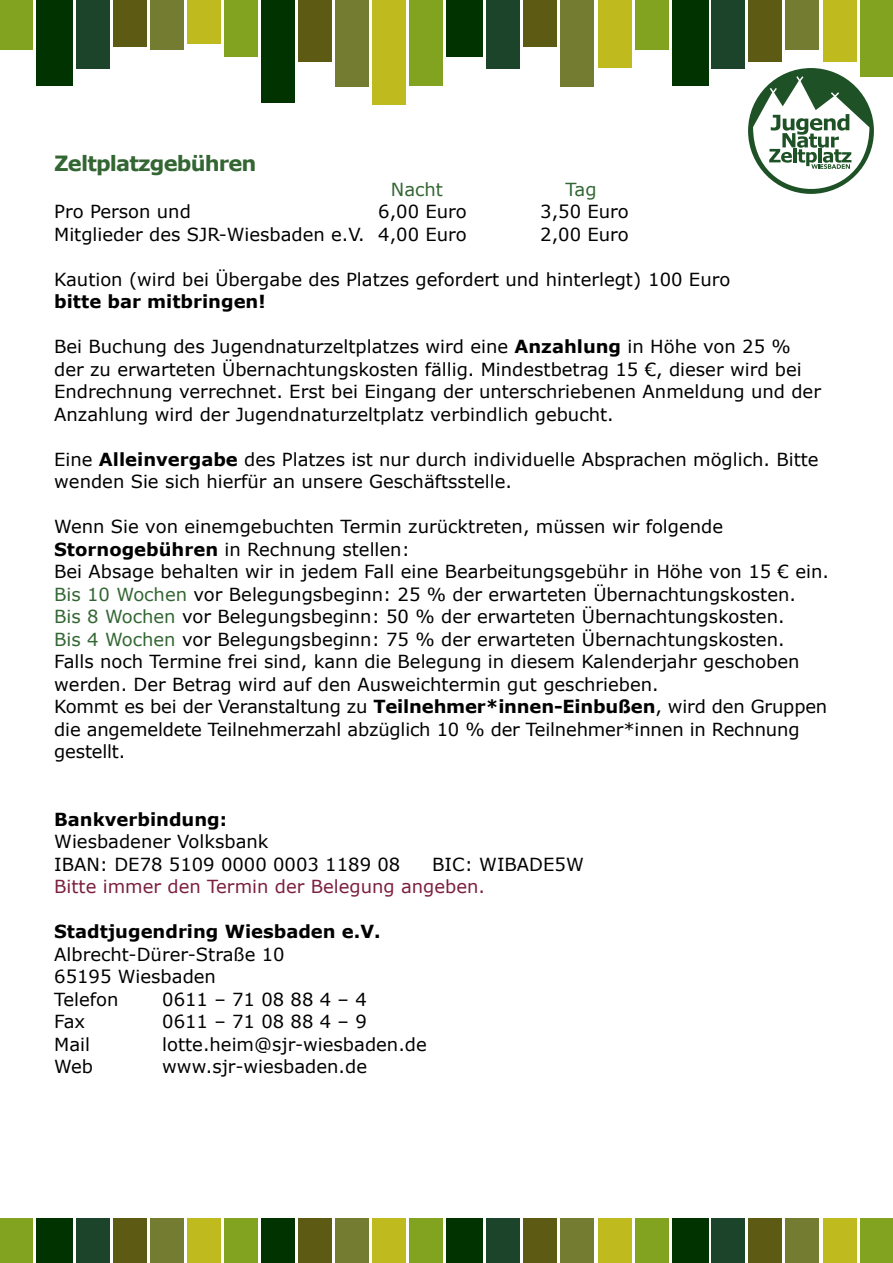
<style>
.page{position:relative;width:893px;height:1263px;background:#fff}
.page>*{position:absolute;margin:0;border:0;box-sizing:border-box;transform-origin:0 0}
.t1{font:700 21px "Verdana";letter-spacing:-.04em;color:#363}
.t2{font:18px/22.5px "Verdana";color:#000}
.t3{font:700 18px "Verdana";color:#000}
.t4{font:18px "Verdana";color:#7c1f3d}
.t5{font:18px "Verdana";color:#363}
.s1{font-weight:700}
.s2{color:#363}
</style>
<div class="page">
<svg style="left:748px;top:68px;width:126px;height:126px"></svg>
<div style="left:76px;top:0;width:34px;height:69px;background:#1c442b"></div>
<div style="left:113px;top:0;width:34px;height:46px;background:#5d5a14"></div>
<div style="left:151px;top:0;width:33px;height:50px;background:#747c32"></div>
<div style="left:188px;top:0;width:33px;height:44px;background:#bfbb1e"></div>
<div style="left:225px;top:0;width:33px;height:56px;background:#81a31f"></div>
<div style="left:262px;top:0;width:33px;height:103px;background:#030"></div>
<div style="left:0;top:0;width:33px;height:50px;background:#81a31f"></div>
<div style="left:37px;top:0;width:36px;height:85px;background:#030"></div>
<div style="left:712px;top:0;width:33px;height:69px;background:#1c442b"></div>
<div style="left:749px;top:0;width:33px;height:62px;background:#5d5a14"></div>
<div style="left:786px;top:0;width:33px;height:50px;background:#747c32"></div>
<div style="left:823px;top:0;width:33px;height:62px;background:#bfbb1e"></div>
<div style="left:860px;top:0;width:33px;height:77px;background:#81a31f"></div>
<div style="left:487px;top:0;width:33px;height:69px;background:#1c442b"></div>
<div style="left:524px;top:0;width:33px;height:46px;background:#5d5a14"></div>
<div style="left:298px;top:0;width:33px;height:62px;background:#5d5a14"></div>
<div style="left:561px;top:0;width:33px;height:87px;background:#747c32"></div>
<div style="left:335px;top:0;width:33px;height:87px;background:#747c32"></div>
<div style="left:598px;top:0;width:33px;height:68px;background:#bfbb1e"></div>
<div style="left:372px;top:0;width:33px;height:105px;background:#bfbb1e"></div>
<div style="left:635px;top:0;width:33px;height:50px;background:#81a31f"></div>
<div style="left:409px;top:0;width:33px;height:85px;background:#81a31f"></div>
<div style="left:672px;top:0;width:37px;height:85px;background:#030"></div>
<div style="left:446px;top:0;width:37px;height:56px;background:#030"></div>
<div style="left:76px;top:1218px;width:34px;height:45px;background:#1c442b"></div>
<div style="left:113px;top:1218px;width:34px;height:45px;background:#5d5a14"></div>
<div style="left:151px;top:1218px;width:33px;height:45px;background:#747c32"></div>
<div style="left:712px;top:1218px;width:33px;height:45px;background:#1c442b"></div>
<div style="left:749px;top:1218px;width:33px;height:45px;background:#5d5a14"></div>
<div style="left:786px;top:1218px;width:33px;height:45px;background:#747c32"></div>
<div style="left:823px;top:1218px;width:33px;height:45px;background:#bfbb1e"></div>
<div style="left:860px;top:1218px;width:33px;height:45px;background:#81a31f"></div>
<div style="left:487px;top:1218px;width:33px;height:45px;background:#1c442b"></div>
<div style="left:524px;top:1218px;width:33px;height:45px;background:#5d5a14"></div>
<div style="left:298px;top:1218px;width:33px;height:45px;background:#5d5a14"></div>
<div style="left:561px;top:1218px;width:33px;height:45px;background:#747c32"></div>
<div style="left:335px;top:1218px;width:33px;height:45px;background:#747c32"></div>
<div style="left:598px;top:1218px;width:33px;height:45px;background:#bfbb1e"></div>
<div style="left:372px;top:1218px;width:33px;height:45px;background:#bfbb1e"></div>
<div style="left:635px;top:1218px;width:33px;height:45px;background:#81a31f"></div>
<div style="left:409px;top:1218px;width:33px;height:45px;background:#81a31f"></div>
<div style="left:672px;top:1218px;width:37px;height:45px;background:#030"></div>
<div style="left:446px;top:1218px;width:37px;height:45px;background:#030"></div>
<div style="left:188px;top:1218px;width:33px;height:45px;background:#bfbb1e"></div>
<div style="left:225px;top:1218px;width:33px;height:45px;background:#81a31f"></div>
<div style="left:262px;top:1218px;width:33px;height:45px;background:#030"></div>
<div style="left:0;top:1218px;width:33px;height:45px;background:#81a31f"></div>
<div style="left:37px;top:1218px;width:36px;height:45px;background:#030"></div>
<p class="t1" style="left:54px;top:148px;width:204px">Zeltplatzgebühren</p>
<p class="t5" style="left:391px;top:178px;width:54px">Nacht</p>
<p class="t5" style="left:566px;top:178px;width:32px">Tag</p>
<p class="t2" style="left:54px;top:201px;width:138px">Pro Person und</p>
<p class="t2" style="left:378px;top:201px;width:90px">6,00 Euro</p>
<p class="t2" style="left:540px;top:201px;width:90px">3,50 Euro</p>
<p class="t2" style="left:54px;top:223px;width:414px">Mitglieder des SJR-Wiesbaden e.V. 4,00 Euro</p>
<p class="t2" style="left:540px;top:223px;width:90px">2,00 Euro</p>
<p class="t2" style="left:54px;top:268px;width:678px">Kaution (wird bei Übergabe des Platzes gefordert und hinterlegt) 100 Euro</p>
<p class="t3" style="left:54px;top:289px;width:213px">bitte bar mitbringen!</p>
<p class="t2" style="left:54px;top:336px;width:768px">Bei Buchung des Jugendnaturzeltplatzes wird eine <span class="s1">Anzahlung</span> in Höhe von 25 % der zu erwarteten Übernachtungskosten fällig. Mindestbetrag 15 €, dieser wird bei Endrechnung verrechnet. Erst bei Eingang der unterschriebenen Anmeldung und der Anzahlung wird der Jugendnaturzeltplatz verbindlich gebucht.</p>
<p class="t2" style="left:54px;top:448px;width:766px">Eine <span class="s1">Alleinvergabe</span> des Platzes ist nur durch individuelle Absprachen möglich. Bitte wenden Sie sich hierfür an unsere Geschäftsstelle.</p>
<p class="t2" style="left:54px;top:516px;width:670px">Wenn Sie von einemgebuchten Termin zurücktreten, müssen wir folgende<br><span class="s1">Stornogebühren</span> in Rechnung stellen:</p>
<p class="t2" style="left:54px;top:561px;width:776px">Bei Absage behalten wir in jedem Fall eine Bearbeitungsgebühr in Höhe von 15 € ein.<br><span class="s2">Bis 10 Wochen</span> vor Belegungsbeginn: 25 % der erwarteten Übernachtungskosten.</p>
<p class="t2" style="left:54px;top:606px;width:732px"><span class="s2">Bis 8 Wochen</span> vor Belegungsbeginn: 50 % der erwarteten Übernachtungskosten.</p>
<p class="t2" style="left:54px;top:628px;width:732px"><span class="s2">Bis 4 Wochen</span> vor Belegungsbeginn: 75 % der erwarteten Übernachtungskosten.</p>
<p class="t2" style="left:54px;top:651px;width:747px">Falls noch Termine frei sind, kann die Belegung in diesem Kalenderjahr geschoben werden. Der Betrag wird auf den Ausweichtermin gut geschrieben.</p>
<p class="t2" style="left:54px;top:696px;width:775px">Kommt es bei der Veranstaltung zu <span class="s1">Teilnehmer*innen-Einbußen</span>, wird den Gruppen die angemeldete Teilnehmerzahl abzüglich 10 % der Teilnehmer*innen in Rechnung gestellt.</p>
<p class="t3" style="left:54px;top:806px;width:174px">Bankverbindung:</p>
<p class="t2" style="left:54px;top:831px;width:216px">Wiesbadener Volksbank</p>
<p class="t2" style="left:54px;top:853px;width:348px">IBAN: DE78 5109 0000 0003 1189 08</p>
<p class="t2" style="left:432px;top:853px;width:153px">BIC: WIBADE5W</p>
<p class="t4" style="left:54px;top:875px;width:432px">Bitte immer den Termin der Belegung angeben.</p>
<p class="t3" style="left:54px;top:919px;width:328px">Stadtjugendring Wiesbaden e.V.</p>
<p class="t2" style="left:54px;top:943px;width:232px">Albrecht-Dürer-Straße 10</p>
<p class="t2" style="left:54px;top:966px;width:163px">65195 Wiesbaden</p>
<p class="t2" style="left:54px;top:988px;width:66px">Telefon</p>
<p class="t2" style="left:162px;top:988px;width:206px">0611 – 71 08 88 4 – 4</p>
<p class="t2" style="left:54px;top:1011px;width:32px">Fax</p>
<p class="t2" style="left:162px;top:1011px;width:206px">0611 – 71 08 88 4 – 9</p>
<p class="t2" style="left:54px;top:1033px;width:37px">Mail</p>
<p class="t2" style="left:162px;top:1033px;width:266px">lotte.heim@sjr-wiesbaden.de</p>
<p class="t2" style="left:54px;top:1056px;width:40px">Web</p>
<p class="t2" style="left:162px;top:1056px;width:206px">www.sjr-wiesbaden.de</p>
</div>
